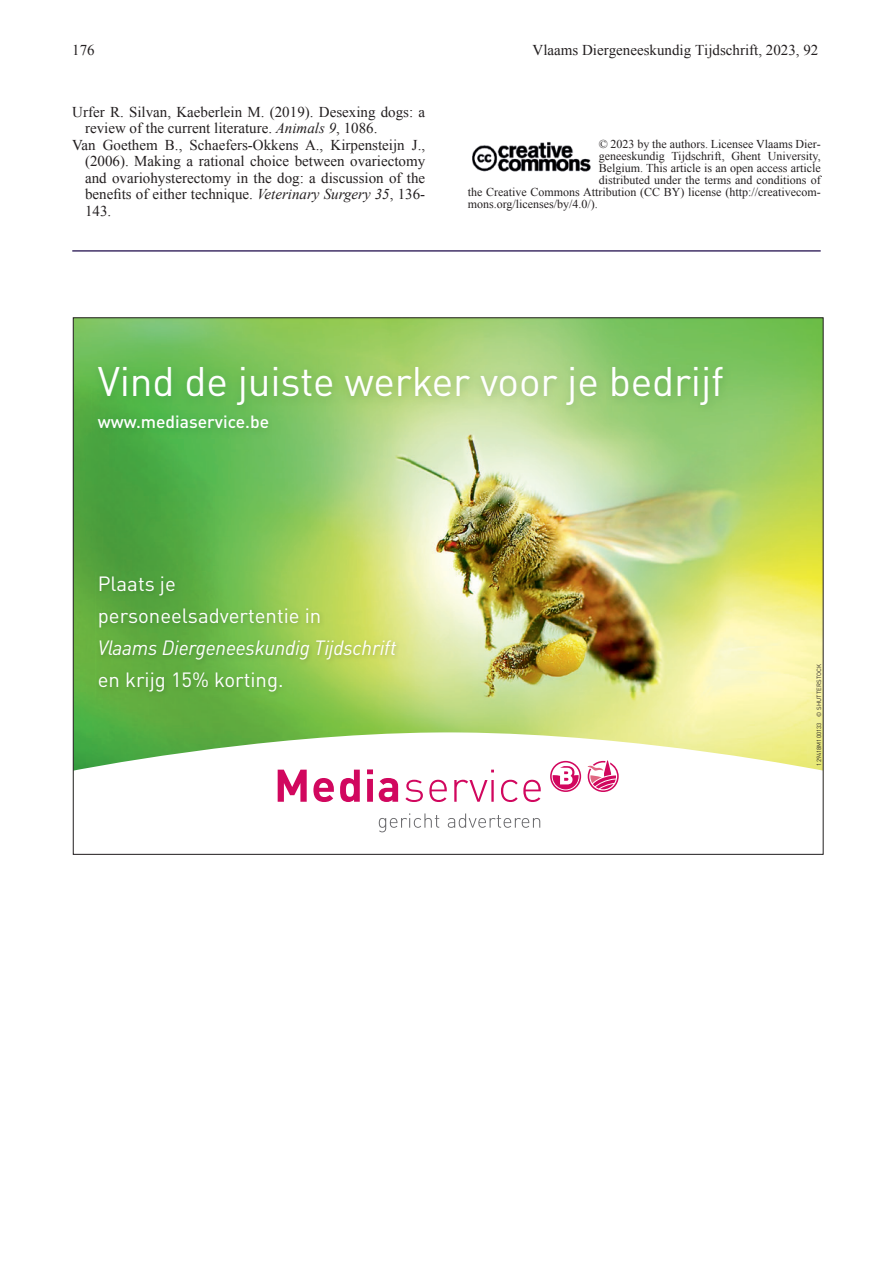
<style>
.page{position:relative;width:893px;height:1263px;background:#fff}
.page>*{position:absolute;margin:0;border:0;box-sizing:border-box;transform-origin:0 0}
.t1{font:40.8px "DINOT";letter-spacing:-.005em;color:#fff}
.t2{font:20.4px/32.1px "DINOT";color:#fff}
.t3{font:500 17.55px "DINOT";color:#fff}
.t4{font:15px/16.5px "Times New Roman";color:#231f20}
.t5{font:12px "Times New Roman";color:#231f20}
.t6{font:6px "DINOT";color:#231f20}
.s1{font-style:italic}
</style>
<div class="page">
<img style="left:472px;top:142px;width:119px;height:30px">
<img style="left:75px;top:320px;width:746px;height:412px">
<img style="left:91px;top:360px;width:641px;height:79px">
<svg style="left:75px;top:732px;width:746px;height:101px"></svg>
<img style="left:96px;top:572px;width:305px;height:125px">
<svg style="left:278px;top:770px;width:29px;height:32px"></svg>
<svg style="left:313px;top:778px;width:21px;height:24px"></svg>
<svg style="left:340px;top:770px;width:20px;height:32px"></svg>
<svg style="left:367px;top:769px;width:6px;height:33px"></svg>
<svg style="left:379px;top:778px;width:19px;height:24px"></svg>
<svg style="left:405px;top:780px;width:18px;height:22px"></svg>
<svg style="left:429px;top:780px;width:18px;height:22px"></svg>
<svg style="left:454px;top:780px;width:33px;height:22px"></svg>
<hr style="left:491px;top:780px;width:3px;height:22px;background:#d1075e">
<svg style="left:501px;top:780px;width:40px;height:22px"></svg>
<svg style="left:379px;top:813px;width:60px;height:19px"></svg>
<svg style="left:448px;top:813px;width:92px;height:15px"></svg>
<svg style="left:550px;top:761px;width:31px;height:31px"></svg>
<svg style="left:587px;top:760px;width:32px;height:32px"></svg>
<hr style="left:72px;top:250px;width:749px;height:2px;background:#423268">
<p class="t4" style="left:72px;top:42px;width:24px">176</p>
<p class="t4" style="left:533px;top:42px;width:287px">Vlaams Diergeneeskundig Tijdschrift, 2023, 92</p>
<p class="t4" style="left:85px;top:103px;width:342px;text-indent:-13px">Urfer R. Silvan, Kaeberlein M. (2019). Desexing dogs: a review of the current literature. <span class="s1">Animals 9</span>, 1086.</p>
<p class="t4" style="left:85px;top:136px;width:342px;text-align:justify;text-indent:-13px">Van Goethem B., Schaefers-Okkens A., Kirpensteijn J., (2006). Making a rational choice between ovariectomy and ovariohysterectomy in the dog: a discussion of the benefits of either technique. <span class="s1">Veterinary Surgery 35</span>, 136- 143.</p>
<p class="t5" style="left:599px;top:135px;width:223px">© 2023 by the authors. Licensee Vlaams Dier-</p>
<p class="t5" style="left:599px;top:147px;width:223px">geneeskundig Tijdschrift, Ghent University,</p>
<p class="t5" style="left:599px;top:159px;width:223px">Belgium. This article is an open access article</p>
<p class="t5" style="left:599px;top:171px;width:223px">distributed under the terms and conditions of</p>
<p class="t5" style="left:468px;top:183px;width:354px">the Creative Commons Attribution (CC BY) license (http://creativecom-</p>
<p class="t5" style="left:468px;top:195px;width:132px">mons.org/licenses/by/4.0/).</p>
<p class="t1" style="left:98px;top:356px;width:628px">Vind de juiste werker voor je bedrijf</p>
<p class="t3" style="left:98px;top:411px;width:173px">www.mediaservice.be</p>
<p class="t2" style="left:98px;top:567px;width:300px">Plaats je<br>personeels advertentie in<br><span class="s1">Vlaams Diergeneeskundig Tijdschrift </span>en krijg 15% korting.</p>
<p class="t6" style="left:815px;top:766px;width:103px;rotate:-90deg">129418M100133 © SHUTTERSTOCK</p>
</div>
